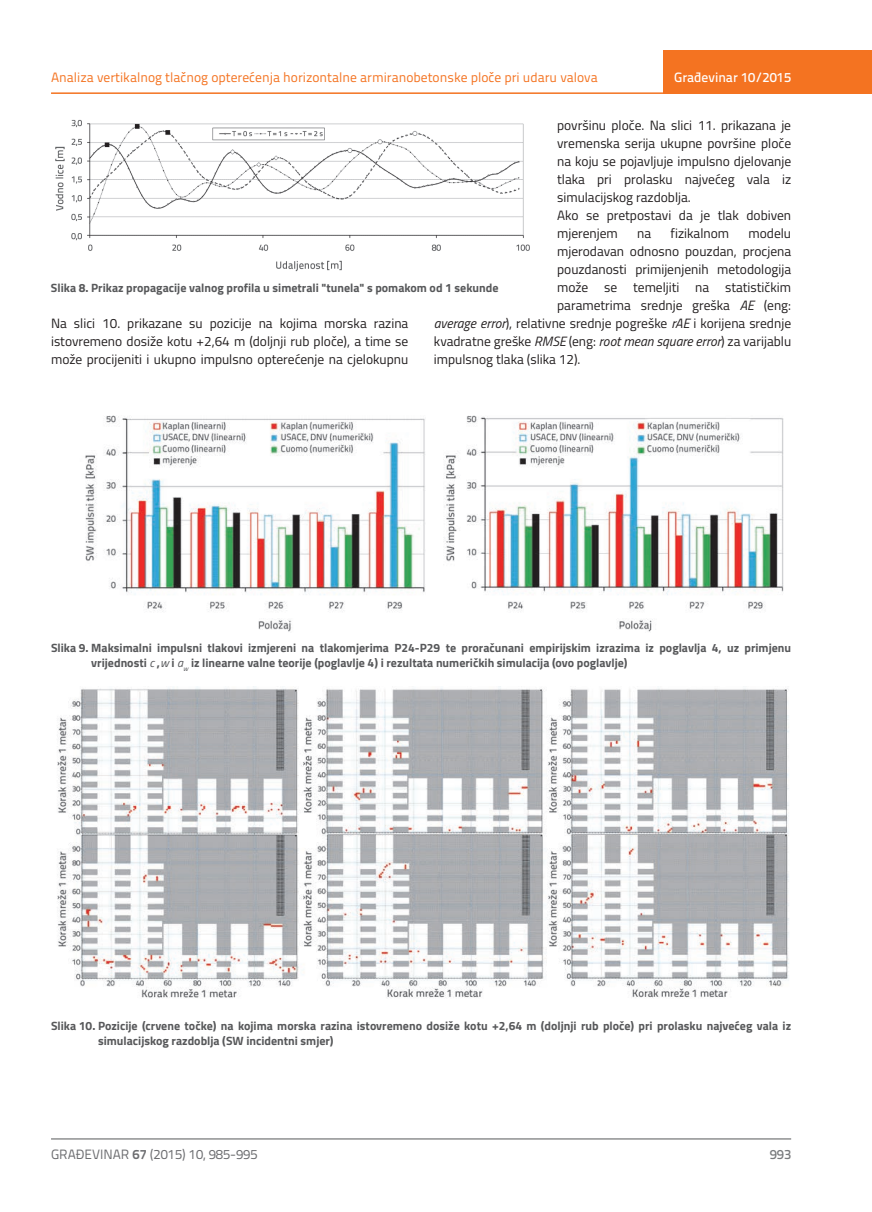
<style>
.page{position:relative;width:872px;height:1212px;background:#fff}
.page>*{position:absolute;margin:0;border:0;box-sizing:border-box;transform-origin:0 0}
.t1{font:13.5px/18px "Titillium";color:#231f20;text-align:justify}
.t2{font:13.5px "Titillium Text 22 L";color:#f47321}
.t3{font:13.5px "Titillium Text 22 L";color:#6c6d70}
.t4{font:500 13.5px "Titillium Text 22 L";color:#fff}
.t5{font:500 13.5px "Titillium Text 22 L";color:#787a7d}
.t6{font:700 12px/15px "Titillium";color:#57585a}
.s1{font-style:italic}
.s2{font-weight:400;font-style:italic}
.s3{font-weight:700}
</style>
<div class="page">
<hr style="left:51px;top:92px;width:821px;height:2px;background:#f47321">
<div style="left:663px;top:50px;width:209px;height:44px;background:#f47321"></div>
<hr style="left:51px;top:1139px;width:740px;height:1px;background:#57585a">
<img style="left:55px;top:119px;width:475px;height:153px">
<img style="left:57px;top:687px;width:732px;height:311px">
<img style="left:85px;top:415px;width:699px;height:217px">
<p class="t2" style="left:51px;top:68px;width:548px">Analiza vertikalnog tlačnog opterećenja horizontalne armiranobetonske ploče pri udaru valova</p>
<p class="t4" style="left:674px;top:67px;width:118px">Građevinar 10/2015</p>
<p class="t1" style="left:557px;top:115px;width:235px;text-align:left">površinu ploče. Na slici 11. prikazana je vremenska serija ukupne površine ploče na koju se pojavljuje impulsno djelovanje tlaka pri prolasku najvećeg vala iz simulacijskog razdoblja.<br>Ako se pretpostavi da je tlak dobiven mjerenjem</p>
<p class="t1" style="left:637px;top:223px;width:16px">na</p>
<p class="t1" style="left:670px;top:223px;width:60px">fizikalnom</p>
<p class="t1" style="left:748px;top:223px;width:44px">modelu</p>
<p class="t1" style="left:557px;top:241px;width:235px">mjerodavan odnosno pouzdan, procjena</p>
<p class="t1" style="left:557px;top:259px;width:235px">pouzdanosti primijenjenih metodologija</p>
<p class="t1" style="left:557px;top:277px;width:235px">može se temeljiti na statističkim</p>
<p class="t1" style="left:557px;top:295px;width:235px">parametrima srednje greška <span class="s1">AE</span> (eng:</p>
<p class="t1" style="left:434px;top:313px;width:359px"><span class="s1">average error</span>), relativne srednje pogreške <span class="s1">rAE</span> i korijena srednje</p>
<p class="t1" style="left:434px;top:331px;width:359px">kvadratne greške <span class="s1">RMSE</span> (eng: <span class="s1">root mean square error</span>) za varijablu</p>
<p class="t1" style="left:434px;top:349px;width:148px">impulsnog tlaka (slika 12).</p>
<p class="t6" style="left:51px;top:279px;width:449px">Slika 8. Prikaz propagacije valnog profila u simetrali "tunela" s pomakom od 1 sekunde</p>
<p class="t1" style="left:51px;top:313px;width:359px">Na slici 10. prikazane su pozicije na kojima morska razina istovremeno dosiže kotu +2,64 m (doljnji rub ploče), a time se može procijeniti i ukupno impulsno opterećenje na cjelokupnu</p>
<p class="t6" style="left:91px;top:640px;width:701px;text-indent:-40px">Slika 9. Maksimalni impulsni tlakovi izmjereni na tlakomjerima P24-P29 te proračunani empirijskim izrazima iz poglavlja 4, uz primjenu vrijednosti <span class="s2">c</span> ,<span class="s2">w</span> i <span class="s2">a</span><sub>w</sub> iz linearne valne teorije (poglavlje 4) i rezultata numeričkih simulacija (ovo poglavlje)</p>
<p class="t6" style="left:98px;top:1018px;width:694px;text-indent:-47px">Slika 10. Pozicije (crvene točke) na kojima morska razina istovremeno dosiže kotu +2,64 m (doljnji rub ploče) pri prolasku najvećeg vala iz simulacijskog razdoblja (SW incidentni smjer)</p>
<p class="t3" style="left:51px;top:1144px;width:208px">GRAĐEVINAR <span class="s3">67</span> (2015) 10, 985-995</p>
<p class="t5" style="left:769px;top:1144px;width:23px">993</p>
</div>
